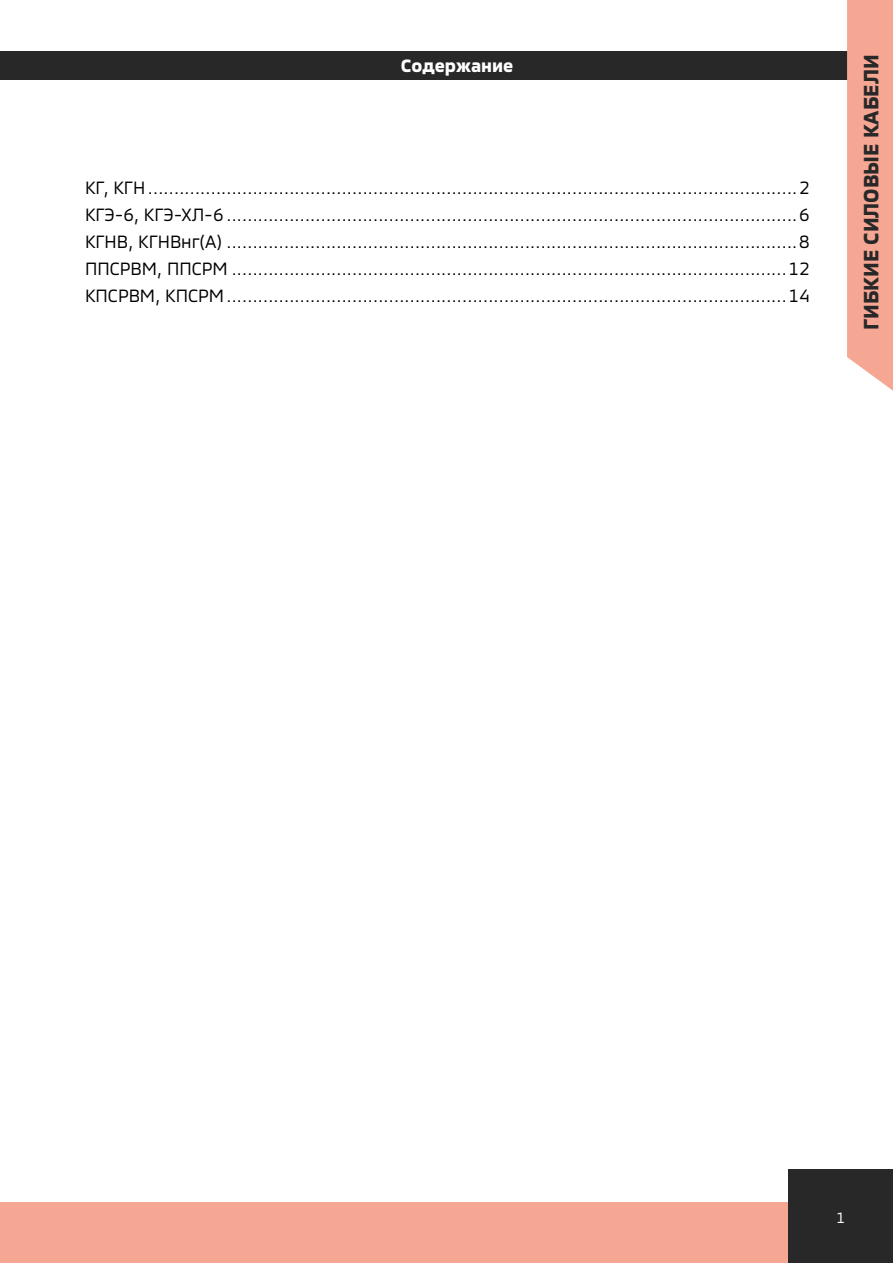
<style>
.page{position:relative;width:893px;height:1263px;background:#fff}
.page>*{position:absolute;margin:0;border:0;box-sizing:border-box;transform-origin:0 0}
.t1{font:700 21px "MMCOFFICE";color:#292829}
.t2{font:18px/27px "MMCOFFICE";color:#000;text-align:justify}
.t3{font:700 18px "MMCOFFICE";color:#fff}
.t4{font:15px "MMCOFFICE";color:#fff}
</style>
<div class="page">
<div style="left:0;top:1202px;width:893px;height:61px;background:#f5a793"></div>
<div style="left:788px;top:1168px;width:105px;height:95px;background:#292829"></div>
<div style="left:0;top:51px;width:893px;height:29px;background:#292829"></div>
<div style="left:847px;top:0;width:46px;height:391px;background:#f5a793"></div>
<p class="t3" style="left:401px;top:52px;width:114px">Содержание</p>
<p class="t2" style="left:85px;top:172px;width:726px">КГ, КГН ............................................................................................................................2<br>КГЭ-6, КГЭ-ХЛ-6 .............................................................................................................6<br>КГНВ, КГНВнг(А) .............................................................................................................8<br>ППСРВМ, ППСРМ ..........................................................................................................12<br>КПСРВМ, КПСРМ...........................................................................................................14</p>
<p class="t1" style="left:854px;top:330px;width:277px;rotate:-90deg">ГИБКИЕ СИЛОВЫЕ КАБЕЛИ</p>
<p class="t4" style="left:836px;top:1206px;width:10px">1</p>
</div>
